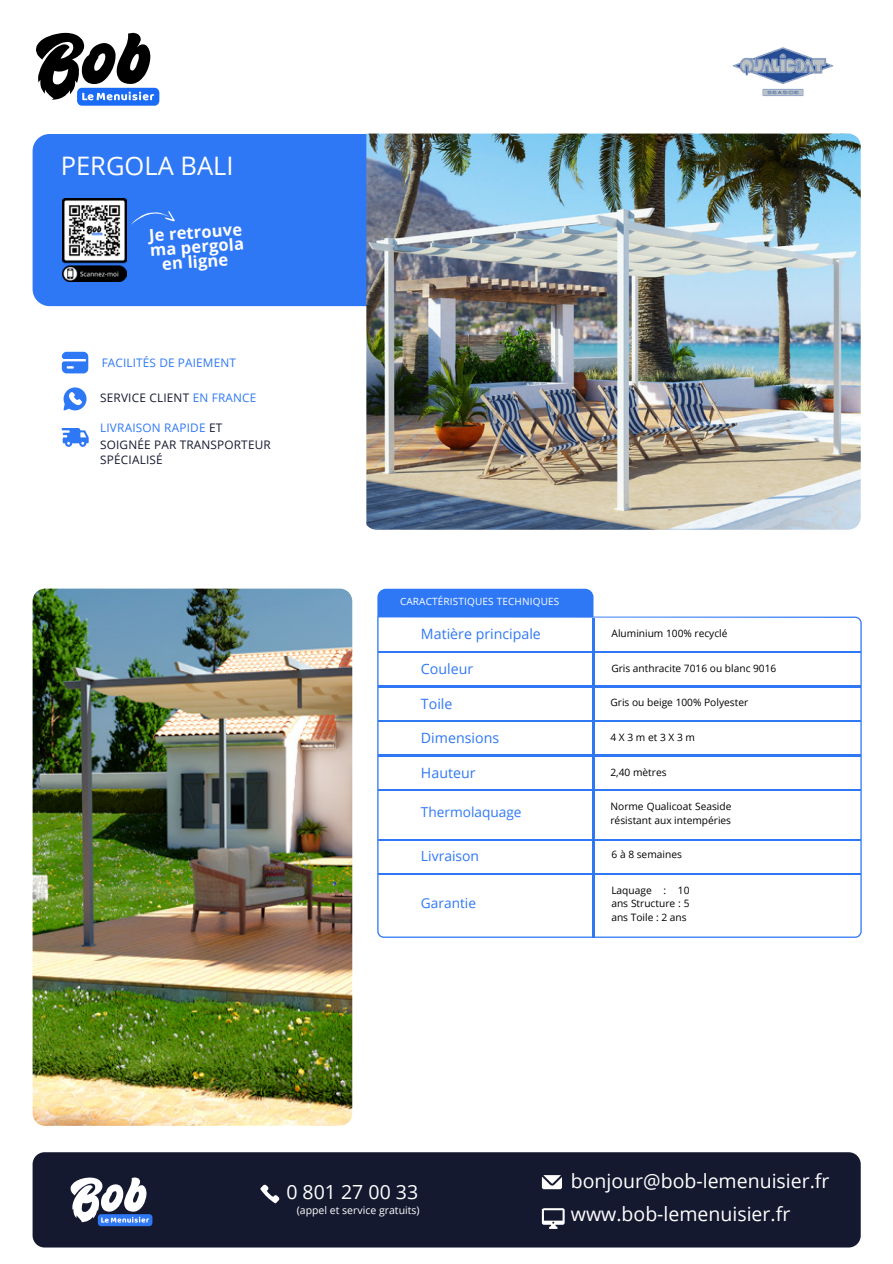
<style>
.page{position:relative;width:893px;height:1264px;background:#fff}
.page>*{position:absolute;margin:0;border:0;box-sizing:border-box;transform-origin:0 0}
.t1{font:25.5px "Open Sans";color:#fff}
.t2{font:19.5px/33.8px "Open Sans";color:#fff}
.t3{font:700 16.5px/14.7px "Open Sans";color:#fff;text-align:center}
.t4{font:14.25px "Open Sans";color:#2f78f5}
.t5{font:13.95px "Open Sans";color:#2f78f5}
.t6{font:13.65px "Open Sans";color:#2f78f5}
.t7{font:11.85px/16.8px "Open Sans";letter-spacing:.02em;color:#15192f}
.t8{font:11.85px "Open Sans";letter-spacing:.01em;color:#2f78f5}
.t9{font:10.5px "Open Sans";color:#fff}
.t10{font:10.2px/13.5px "Open Sans";color:#000;text-align:justify}
.t11{font:10.2px "Open Sans";letter-spacing:.26em;color:#000}
.t12{font:10.05px "Open Sans";letter-spacing:.015em;color:#fff}
.s1{color:#2f78f5}
</style>
<div class="page">
<img style="left:33px;top:588px;width:319px;height:537px;border-radius:13px">
<div style="left:33px;top:134px;width:418px;height:172px;background:#2f78f5;border-radius:17px"></div>
<svg style="left:377px;top:616px;width:484px;height:321px"></svg>
<hr style="left:378px;top:651px;width:482px;height:1px;background:#2f78f5">
<hr style="left:378px;top:686px;width:482px;height:1px;background:#2f78f5">
<hr style="left:378px;top:720px;width:482px;height:1px;background:#2f78f5">
<hr style="left:378px;top:873px;width:482px;height:1px;background:#2f78f5">
<hr style="left:593px;top:618px;width:1px;height:319px;background:#2f78f5">
<hr style="left:378px;top:755px;width:482px;height:1px;background:#2f78f5">
<hr style="left:378px;top:789px;width:482px;height:1px;background:#2f78f5">
<hr style="left:378px;top:839px;width:482px;height:1px;background:#2f78f5">
<div style="left:377px;top:588px;width:216px;height:29px;background:#2f78f5"></div>
<img style="left:732px;top:47px;width:102px;height:49px">
<div style="left:77px;top:88px;width:82px;height:18px;background:#1a6bf5;border-radius:5px"></div>
<svg style="left:36px;top:33px;width:118px;height:67px"></svg>
<svg style="left:131px;top:211px;width:44px;height:14px"></svg>
<div style="left:33px;top:1152px;width:827px;height:95px;background:#15192f;border-radius:12px"></div>
<svg style="left:98px;top:1214px;width:54px;height:12px"></svg>
<svg style="left:70px;top:1177px;width:79px;height:45px"></svg>
<svg style="left:260px;top:1184px;width:19px;height:19px"></svg>
<svg style="left:542px;top:1175px;width:20px;height:14px"></svg>
<svg style="left:542px;top:1208px;width:22px;height:20px"></svg>
<img style="left:62px;top:198px;width:64px;height:83px">
<svg style="left:61px;top:428px;width:28px;height:19px"></svg>
<svg style="left:62px;top:352px;width:26px;height:21px"></svg>
<svg style="left:63px;top:387px;width:23px;height:23px"></svg>
<img style="left:366px;top:134px;width:494px;height:396px">
<p class="t1" style="left:61px;top:147px;width:174px">PERGOLA BALI</p>
<p class="t3" style="left:148px;top:227px;width:96px;rotate:-4deg">Je retrouve ma pergola en ligne</p>
<p class="t8" style="left:102px;top:354px;width:136px">FACILITÉS DE PAIEMENT</p>
<p class="t7" style="left:100px;top:389px;width:158px">SERVICE CLIENT <span class="s1">EN FRANCE</span></p>
<p class="t7" style="left:100px;top:418px;width:172px"><span class="s1">LIVRAISON RAPIDE</span> ET<br>SOIGNÉE PAR TRANSPORTEUR</p>
<p class="t7" style="left:100px;top:451px;width:64px">SPÉCIALISÉ</p>
<p class="t12" style="left:400px;top:594px;width:161px">CARACTÉRISTIQUES TECHNIQUES</p>
<p class="t4" style="left:421px;top:624px;width:121px">Matière principale</p>
<p class="t4" style="left:421px;top:659px;width:54px">Couleur</p>
<p class="t4" style="left:421px;top:693px;width:33px">Toile</p>
<p class="t4" style="left:421px;top:728px;width:80px">Dimensions</p>
<p class="t4" style="left:421px;top:762px;width:56px">Hauteur</p>
<p class="t6" style="left:421px;top:802px;width:102px">Thermolaquage</p>
<h4 class="t5" style="left:421px;top:845px;width:60px">Livraison</h4>
<h4 class="t6" style="left:421px;top:893px;width:56px">Garantie</h4>
<p class="t10" style="left:611px;top:626px;width:117px">Aluminium 100% recyclé</p>
<h4 class="t10" style="left:611px;top:661px;width:167px">Gris anthracite 7016 ou blanc 9016</h4>
<h4 class="t10" style="left:610px;top:695px;width:139px">Gris ou beige 100% Polyester</h4>
<h5 class="t11" style="left:610px;top:730px;width:86px">4X3met3X3m</h5>
<p class="t10" style="left:610px;top:764px;width:58px">2,40 mètres</p>
<h6 class="t10" style="left:610px;top:799px;width:122px">Norme Qualicoat Seaside résistant aux intempéries</h6>
<h3 class="t10" style="left:611px;top:847px;width:72px">6 à 8 semaines</h3>
<h5 class="t10" style="left:611px;top:883px;width:80px">Laquage : 10 ans Structure : 5 ans Toile : 2 ans</h5>
<p class="t2" style="left:286px;top:1174px;width:133px">0 801 27 00 33</p>
<p class="t9" style="left:297px;top:1202px;width:124px">(appel et service gratuits)</p>
<p class="t2" style="left:571px;top:1163px;width:260px">bonjour@bob-lemenuisier.fr www.bob-lemenuisier.fr</p>
</div>
